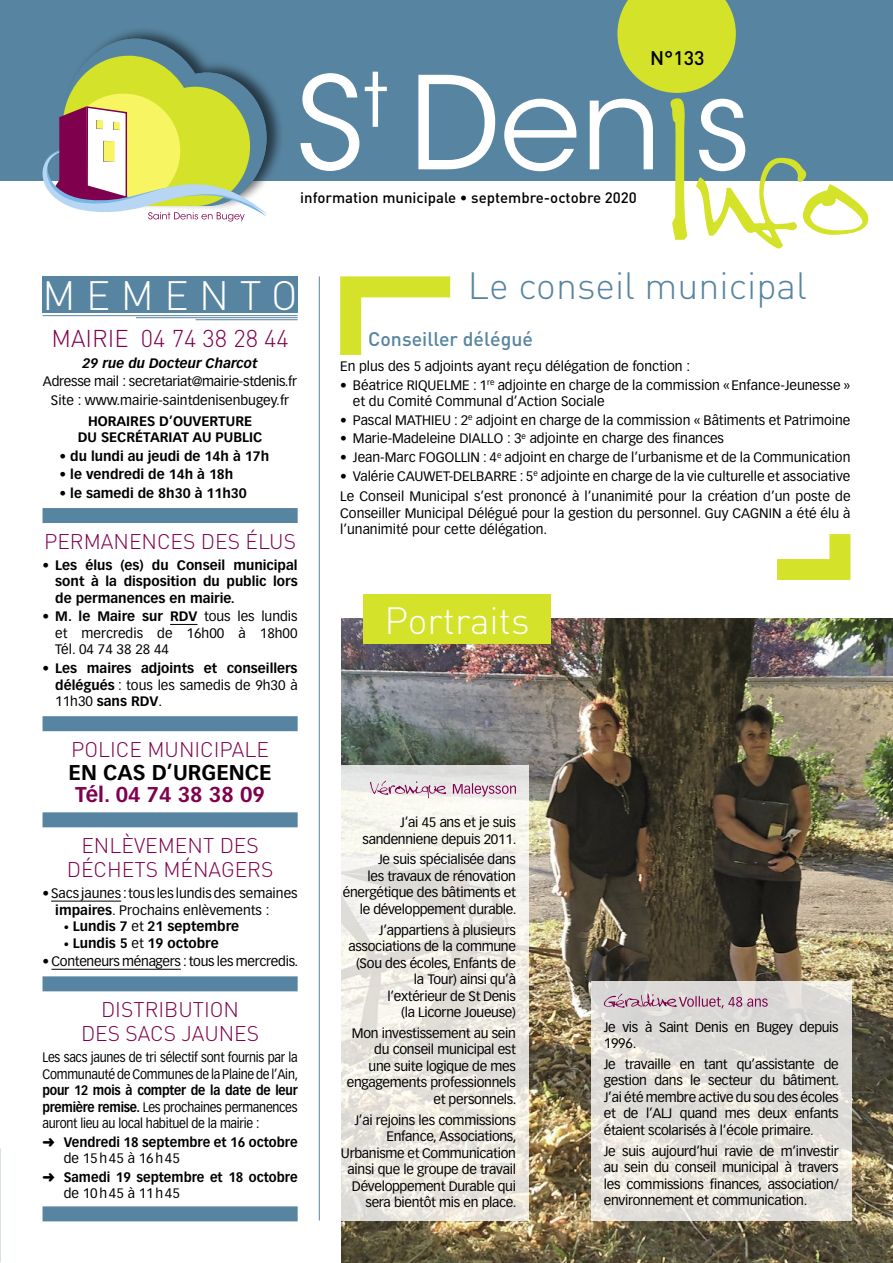
<style>
.page{position:relative;width:893px;height:1263px;background:#fff}
.page>*{position:absolute;margin:0;border:0;box-sizing:border-box;transform-origin:0 0}
.t1{font:127.8px "ITC Avant Garde Std";color:#fff}
.t2{font:300 40.5px "DIN";letter-spacing:.26em;color:#fff}
.t3{font:300 37.5px "DIN";color:#5784a0}
.t4{font:300 37.5px "DIN";color:#fff}
.t5{font:300 24px "DIN";color:#7f004d}
.t6{font:300 21px/24px "DIN";color:#7f004d;text-align:center}
.t7{font:700 21px "Vectora LT Std";color:#000}
.t8{font:700 21px "Vectora LT Std";color:#7f004d}
.t9{font:500 19.5px "DIN";color:#5784a0}
.t10{font:500 19.5px "DIN";color:#000}
.t11{font:500 15px "DIN";color:#000}
.t12{font:13.5px/16.5px "Vectora LT Std";letter-spacing:-.02em;color:#000;text-align:right}
.t13{font:13.5px/16.5px "Vectora LT Std";color:#000}
.t14{font:700 13.5px/16.5px "Vectora LT Std";color:#000;text-align:justify}
.t15{font:13.5px/16.5px "Vectora LT Std";letter-spacing:-.02em;color:#000;scale:.9 1}
.t16{font:700 13.5px/16.5px "Vectora LT Std";color:#000;scale:.95 1}
.t17{font:italic 700 13.5px "Vectora LT Std";color:#000}
.s1{font-weight:700}
.s2{font-weight:400}
.s3{font-weight:400;font-size:10.5px}
</style>
<div class="page">
<hr style="left:319px;top:276px;width:1px;height:944px;background:#5784a0">
<div style="left:0;top:0;width:893px;height:180px;background:#5784a0"></div>
<svg style="left:340px;top:276px;width:111px;height:79px"></svg>
<svg style="left:777px;top:534px;width:74px;height:46px"></svg>
<div style="left:43px;top:508px;width:255px;height:15px;background:#5784a0"></div>
<svg style="left:170px;top:624px;width:27px;height:1px"></svg>
<div style="left:43px;top:716px;width:255px;height:15px;background:#5784a0"></div>
<div style="left:43px;top:812px;width:255px;height:15px;background:#5784a0"></div>
<hr style="left:51px;top:901px;width:70px;height:1px;background:#000">
<hr style="left:51px;top:969px;width:130px;height:1px;background:#000">
<div style="left:43px;top:976px;width:255px;height:15px;background:#5784a0"></div>
<div style="left:43px;top:1206px;width:255px;height:15px;background:#5784a0"></div>
<div style="left:43px;top:276px;width:255px;height:37px;background:#5784a0"></div>
<hr style="left:43px;top:315px;width:255px;height:1px;background:#5784a0">
<hr style="left:136px;top:317px;width:162px;height:1px;background:#5784a0">
<hr style="left:196px;top:319px;width:102px;height:1px;background:#5784a0">
<div style="left:63px;top:26px;width:221px;height:186px;background:#000;opacity:.57"></div>
<svg style="left:42px;top:39px;width:226px;height:183px"></svg>
<svg style="left:617px;top:0;width:254px;height:249px"></svg>
<img style="left:341px;top:619px;width:552px;height:644px">
<svg style="left:591px;top:981px;width:260px;height:239px;background:#e2e0db"></svg>
<svg style="left:604px;top:993px;width:164px;height:15px;background:#c8aebb"></svg>
<div style="left:363px;top:594px;width:188px;height:50px;background:#d4e229"></div>
<svg style="left:341px;top:765px;width:188px;height:455px"></svg>
<svg style="left:370px;top:780px;width:146px;height:18px;background:#d8c4ce"></svg>
<h3 class="t10" style="left:650px;top:46px;width:56px">N°133</h3>
<h1 class="t1" style="left:296px;top:46px;width:457px">S<sup>t</sup> Den s</h1>
<p class="t11" style="left:300px;top:188px;width:338px">information municipale • septembre-octobre 2020</p>
<h2 class="t2" style="left:43px;top:271px;width:257px">MEMENTO</h2>
<h3 class="t5" style="left:51px;top:323px;width:239px">MAIRIE 04 74 38 28 44</h3>
<p class="t17" style="left:83px;top:355px;width:176px">29 rue du Docteur Charcot</p>
<p class="t12" style="left:43px;top:372px;width:256px;line-height:18.6px;text-align:center">Adresse mail : secretariat@mairie-stdenis.fr<br>Site : www.mairie-saintdenisenbugey.fr</p>
<p class="t14" style="left:78px;top:412px;width:186px;text-align:center">HORAIRES D’OUVERTURE<br>DU SECRÉTARIAT AU PUBLIC</p>
<p class="t14" style="left:60px;top:448px;width:211px">• du lundi au jeudi de 14h à 17h</p>
<p class="t14" style="left:60px;top:466px;width:175px">• le vendredi de 14h à 18h</p>
<p class="t14" style="left:60px;top:485px;width:189px">• le samedi de 8h30 à 11h30</p>
<h3 class="t6" style="left:44px;top:529px;width:253px">PERMANENCES DES ÉLUS</h3>
<p class="t14" style="left:55px;top:557px;width:244px;text-indent:-13px">• Les élus (es) du Conseil municipal sont à la disposition du public lors de permanences en mairie.</p>
<p class="t12" style="left:55px;top:608px;width:244px;text-align:justify;text-indent:-13px">• <span class="s1">M. le Maire sur RDV</span> tous les lundis et mercredis de 16h00 à 18h00<br>Tél. 04 74 38 28 44</p>
<p class="t14" style="left:55px;top:660px;width:244px;text-indent:-13px"><span class="s2">•</span> Les maires adjoints et conseillers délégués <span class="s2">: tous les samedis de 9h30 à 11h30</span> sans RDV<span class="s2">.</span></p>
<h3 class="t6" style="left:71px;top:737px;width:199px">POLICE MUNICIPALE</h3>
<h3 class="t7" style="left:69px;top:759px;width:204px">EN CAS D’URGENCE</h3>
<h3 class="t8" style="left:75px;top:782px;width:191px">Tél. 04 74 38 38 09</h3>
<h3 class="t6" style="left:67px;top:833px;width:208px">ENLÈVEMENT DES<br>DÉCHETS MÉNAGERS</h3>
<p class="t13" style="left:55px;top:885px;width:244px;text-indent:-13px">• Sacs jaunes : tous les lundis des semaines <span class="s1">impaires</span>. Prochains enlèvements :</p>
<p class="t14" style="left:64px;top:918px;width:177px"><span class="s3">•</span> Lundis 7 <span class="s2">et</span> 21 septembre</p>
<p class="t14" style="left:64px;top:934px;width:157px"><span class="s3">•</span> Lundis 5 <span class="s2">et</span> 19 octobre</p>
<p class="t12" style="left:43px;top:953px;width:257px">• Conteneurs ménagers : tous les mercredis.</p>
<h3 class="t6" style="left:81px;top:998px;width:180px">DISTRIBUTION<br>DES SACS JAUNES</h3>
<p class="t15" style="left:43px;top:1049px;width:285px">Les sacs jaunes de tri sélectif sont fournis par la<br>Communauté de Communes de la Plaine de l’Ain,</p>
<p class="t15" style="left:43px;top:1082px;width:285px;text-align:justify"><span class="s1">pour 12 mois à compter de la date de leur première remise.</span> Les prochaines permanences auront lieu au local habituel de la mairie :</p>
<p class="t16" style="left:64px;top:1134px;width:248px;text-indent:-21px">➜ Vendredi 18 septembre et 16 octobre <span class="s2">de 15h45 à 16h45</span></p>
<p class="t16" style="left:64px;top:1169px;width:248px;text-indent:-21px">➜ Samedi 19 septembre et 18 octobre <span class="s2">de 10h45 à 11h45</span></p>
<h3 class="t3" style="left:468px;top:263px;width:341px">Le conseil municipal</h3>
<h3 class="t9" style="left:368px;top:326px;width:166px">Conseiller délégué</h3>
<p class="t13" style="left:340px;top:358px;width:351px">En plus des 5 adjoints ayant reçu délégation de fonction :</p>
<p class="t13" style="left:353px;top:377px;width:499px;text-indent:-13px">• Béatrice RIQUELME : 1<sup>re</sup> adjointe en charge de la commission «Enfance-Jeunesse » et du Comité Communal d’Action Sociale</p>
<p class="t13" style="left:340px;top:412px;width:512px">• Pascal MATHIEU : 2<sup>e</sup> adjoint en charge de la commission « Bâtiments et Patrimoine</p>
<p class="t13" style="left:340px;top:430px;width:385px">• Marie-Madeleine DIALLO : 3<sup>e</sup> adjointe en charge des finances</p>
<p class="t13" style="left:340px;top:449px;width:512px">• Jean-Marc FOGOLLIN : 4<sup>e</sup> adjoint en charge de l’urbanisme et de la Communication</p>
<p class="t13" style="left:340px;top:466px;width:512px;line-height:20.7px">• Valérie CAUWET-DELBARRE : 5<sup>e</sup> adjointe en charge de la vie culturelle et associative<br>Le Conseil Municipal s’est prononcé à l’unanimité pour la création d’un poste de</p>
<p class="t13" style="left:340px;top:505px;width:512px">Conseiller Municipal Délégué pour la gestion du personnel. Guy CAGNIN a été élu à l’unanimité pour cette délégation.</p>
<h3 class="t4" style="left:384px;top:597px;width:147px">Portraits</h3>
<p class="t12" style="left:363px;top:814px;width:155px">J’ai 45 ans et je suis sandenniene depuis 2011.</p>
<p class="t12" style="left:343px;top:851px;width:175px">Je suis spécialisée dans<br>les travaux de rénovation énergétique des bâtiments et le développement durable.</p>
<p class="t12" style="left:348px;top:922px;width:169px">J’appartiens à plusieurs associations de la commune (Sou des écoles, Enfants de la Tour) ainsi qu’à<br>l’extérieur de St Denis<br>(la Licorne Joueuse)</p>
<p class="t12" style="left:347px;top:1025px;width:171px">Mon investissement au sein du conseil municipal est<br>une suite logique de mes engagements professionnels et personnels.</p>
<p class="t12" style="left:341px;top:1112px;width:177px">J’ai rejoins les commissions<br>Enfance, Associations,<br>Urbanisme et Communication ainsi que le groupe de travail<br>Développement Durable qui sera bientôt mis en place.</p>
<p class="t12" style="left:604px;top:1019px;width:236px;text-align:left">Je vis à Saint Denis en Bugey depuis<br>1996.</p>
<p class="t12" style="left:604px;top:1056px;width:237px;text-align:justify">Je travaille en tant qu’assistante de gestion dans le secteur du bâtiment.<br>J’ai été membre active du sou des écoles et de l’ALJ quand mes deux enfants étaient scolarisés à l’école primaire.</p>
<p class="t12" style="left:604px;top:1143px;width:236px;text-align:justify">Je suis aujourd’hui ravie de m’investir au sein du conseil municipal à travers les commissions finances, association/ environnement et communication.</p>
</div>
